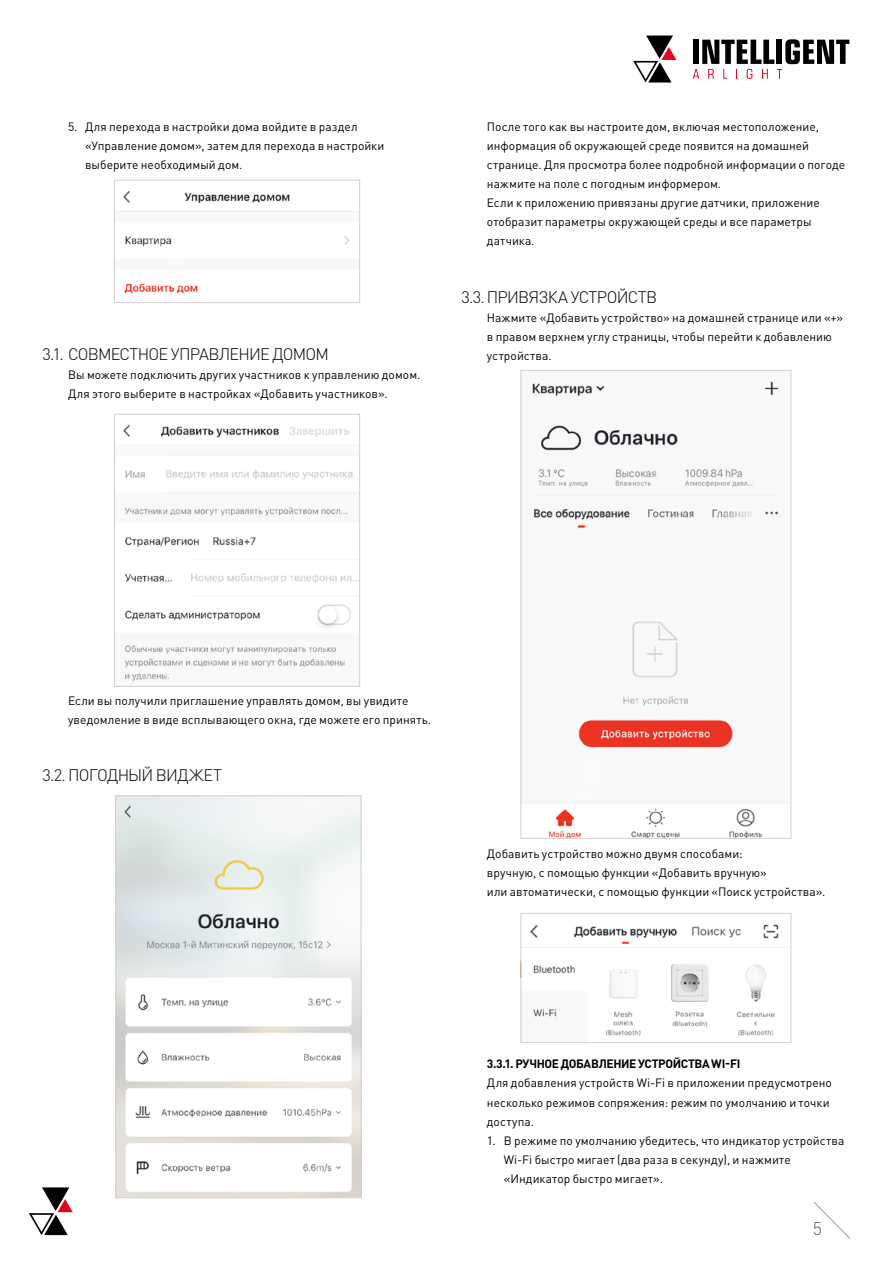
<style>
.page{position:relative;width:893px;height:1263px;background:#fff}
.page>*{position:absolute;margin:0;border:0;box-sizing:border-box;transform-origin:0 0}
.t1{font:300 18px "DIN Pro";color:#575756}
.t2{font:300 16.5px "DIN Pro";letter-spacing:-.05em;color:#000}
.t3{font:12px/19.2px "DIN Pro";letter-spacing:.005em;color:#000}
.t4{font:700 12px "DIN Pro";letter-spacing:-.03em;color:#000}
</style>
<div class="page">
<svg style="left:814px;top:1202px;width:37px;height:37px"></svg>
<svg style="left:693px;top:39px;width:156px;height:40px"></svg>
<svg style="left:633px;top:36px;width:43px;height:47px"></svg>
<svg style="left:29px;top:1187px;width:44px;height:48px"></svg>
<img style="left:116px;top:190px;width:242px;height:104px">
<div style="left:114px;top:180px;width:246px;height:123px;border:1px solid #d0d0d0"></div>
<img style="left:123px;top:424px;width:235px;height:257px">
<div style="left:114px;top:414px;width:246px;height:272px;border:1px solid #d0d0d0"></div>
<img style="left:118px;top:798px;width:241px;height:398px">
<div style="left:116px;top:796px;width:245px;height:402px;border:1px solid #d0d0d0"></div>
<img style="left:532px;top:381px;width:247px;height:455px">
<div style="left:521px;top:370px;width:270px;height:468px;border:1px solid #d0d0d0"></div>
<img style="left:523px;top:924px;width:266px;height:112px">
<div style="left:521px;top:913px;width:270px;height:130px;border:1px solid #d0d0d0"></div>
<p class="t3" style="left:85px;top:116px;width:301px;text-indent:-17px">5. Для перехода в настройки дома войдите в раздел «Управление домом», затем для перехода в настройки выберите необходимый дом.</p>
<h2 class="t2" style="left:43px;top:343px;width:288px">3.1. СОВМЕСТНОЕ УПРАВЛЕНИЕ ДОМОМ</h2>
<p class="t3" style="left:68px;top:365px;width:354px">Вы можете подключить других участников к управлению домом.<br>Для этого выберите в настройках «Добавить участников».</p>
<p class="t3" style="left:487px;top:116px;width:360px">После того как вы настроите дом, включая местоположение, информация об окружающей среде появится на домашней странице. Для просмотра более подробной информации о погоде нажмите на поле с погодным информером.<br>Если к приложению привязаны другие датчики, приложение отобразит параметры окружающей среды и все параметры датчика.</p>
<h2 class="t2" style="left:461px;top:286px;width:197px">3.3. ПРИВЯЗКА УСТРОЙСТВ</h2>
<p class="t3" style="left:487px;top:307px;width:358px">Нажмите «Добавить устройство» на домашней странице или «+» в правом верхнем углу страницы, чтобы перейти к добавлению устройства.</p>
<p class="t3" style="left:68px;top:690px;width:364px">Если вы получили приглашение управлять домом, вы увидите уведомление в виде всплывающего окна, где можете его принять.</p>
<h2 class="t2" style="left:43px;top:764px;width:181px">3.2. ПОГОДНЫЙ ВИДЖЕТ</h2>
<p class="t3" style="left:487px;top:843px;width:340px">Добавить устройство можно двумя способами:<br>вручную, с помощью функции «Добавить вручную»<br>или автоматически, с помощью функции «Поиск устройства».</p>
<p class="t4" style="left:487px;top:1056px;width:255px">3.3.1. РУЧНОЕ ДОБАВЛЕНИЕ УСТРОЙСТВА WI-FI</p>
<p class="t3" style="left:487px;top:1073px;width:347px">Для добавления устройств Wi-Fi в приложении предусмотрено несколько режимов сопряжения: режим по умолчанию и точки доступа.</p>
<p class="t3" style="left:504px;top:1130px;width:342px;text-indent:-17px">1. В режиме по умолчанию убедитесь, что индикатор устройства<br>Wi-Fi быстро мигает (два раза в секунду), и нажмите «Индикатор быстро мигает».</p>
<h1 class="t1" style="left:813px;top:1216px;width:11px">5</h1>
</div>
